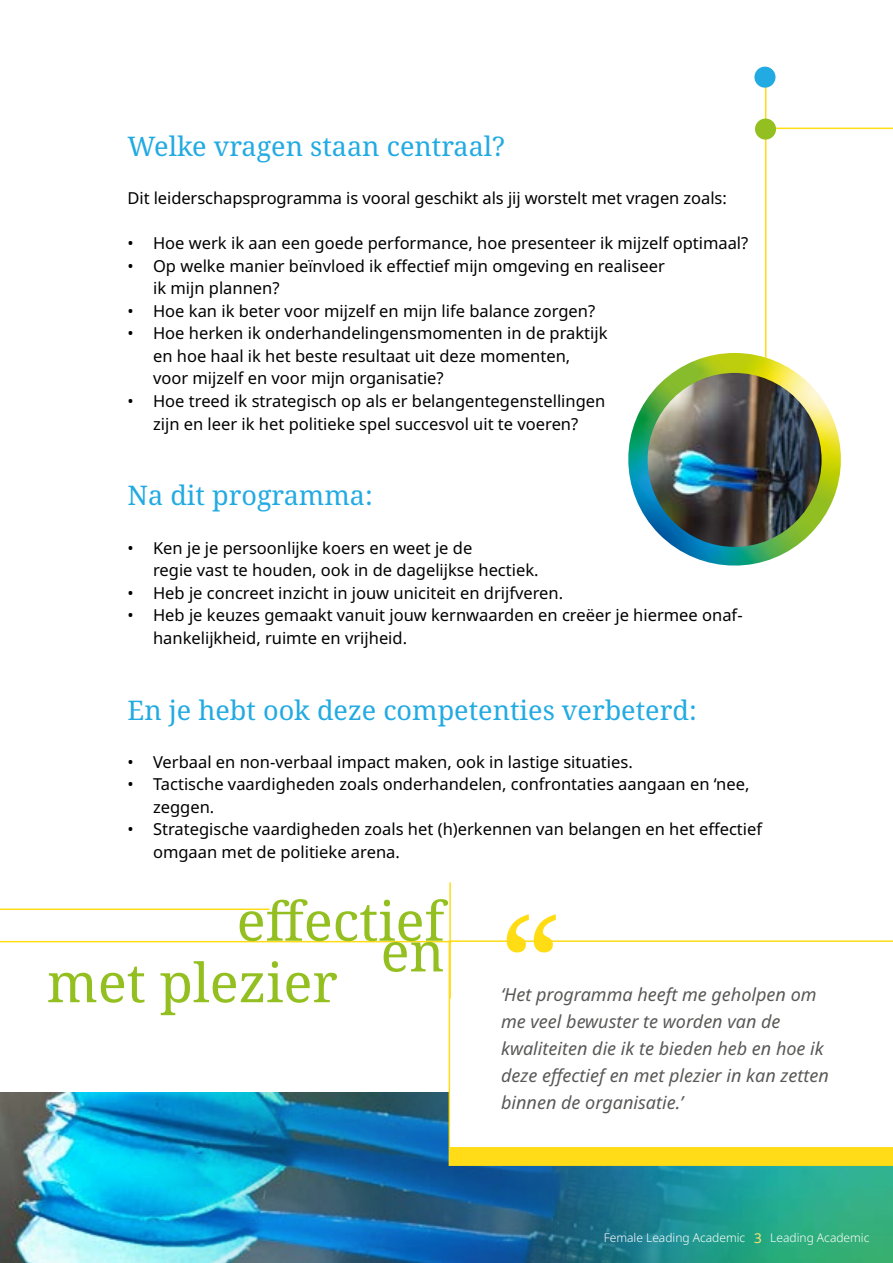
<style>
.page{position:relative;width:893px;height:1263px;background:#fff}
.page>*{position:absolute;margin:0;border:0;box-sizing:border-box;transform-origin:0 0}
.t1{font:135px "Noto Serif";color:#ffdc13}
.t2{font:54px "Noto Serif";color:#93c020}
.t3{font:27px "Noto Serif";color:#22aae2}
.t4{font:italic 18px/27px "Noto Sans";color:#585857}
.t5{font:16.5px/22.5px "Noto Sans";color:#000}
.t6{font:13.5px "Noto Sans";color:#ffe577}
.t7{font:300 12px "Noto Sans";color:#fff}
</style>
<div class="page">
<img style="left:0;top:1093px;width:893px;height:170px">
<svg style="left:449px;top:940px;width:444px;height:226px"></svg>
<hr style="left:0;top:941px;width:452px;height:1px;background:#ffdc13">
<hr style="left:449px;top:882px;width:2px;height:116px;background:#ffdb18">
<div style="left:451px;top:1147px;width:442px;height:17px;background:#ffdb18"></div>
<hr style="left:0;top:908px;width:269px;height:2px;background:#ffdc13">
<hr style="left:765px;top:128px;width:128px;height:1px;background:#ffdc13">
<hr style="left:765px;top:82px;width:1px;height:359px;background:#ffdc13">
<img style="left:628px;top:353px;width:213px;height:213px">
<img style="left:648px;top:373px;width:173px;height:174px;border-radius:87px">
<div style="left:754px;top:67px;width:21px;height:21px;background:#22aae2;border-radius:50%"></div>
<div style="left:755px;top:119px;width:21px;height:21px;background:#93c020;border-radius:50%"></div>
<h3 class="t3" style="left:128px;top:128px;width:379px">Welke vragen staan centraal?</h3>
<p class="t5" style="left:128px;top:187px;width:601px">Dit leiderschapsprogramma is vooral geschikt als jij worstelt met vragen zoals:</p>
<p class="t5" style="left:128px;top:232px;width:622px">• Hoe werk ik aan een goede performance, hoe presenteer ik mijzelf optimaal?</p>
<p class="t5" style="left:153px;top:255px;width:513px;text-indent:-26px">• Op welke manier beïnvloed ik effectief mijn omgeving en realiseer ik mijn plannen?</p>
<p class="t5" style="left:128px;top:300px;width:469px">• Hoe kan ik beter voor mijzelf en mijn life balance zorgen?</p>
<p class="t5" style="left:153px;top:322px;width:456px;text-indent:-26px">• Hoe herken ik onderhandelingensmomenten in de praktijk en hoe haal ik het beste resultaat uit deze momenten, voor mijzelf en voor mijn organisatie?</p>
<p class="t5" style="left:128px;top:390px;width:479px;text-align:center">• Hoe treed ik strategisch op als er belangentegenstellingen zijn en leer ik het politieke spel succesvol uit te voeren?</p>
<h3 class="t3" style="left:128px;top:477px;width:247px">Na dit programma:</h3>
<p class="t5" style="left:153px;top:536px;width:387px;text-indent:-26px">• Ken je je persoonlijke koers en weet je de<br>regie vast te houden, ook in de dagelijkse hectiek.</p>
<p class="t5" style="left:128px;top:582px;width:437px">• Heb je concreet inzicht in jouw uniciteit en drijfveren.</p>
<p class="t5" style="left:153px;top:604px;width:591px;text-indent:-26px">• Heb je keuzes gemaakt vanuit jouw kernwaarden en creëer je hiermee onaf&shy;hankelijkheid, ruimte en vrijheid.</p>
<h3 class="t3" style="left:128px;top:691px;width:571px">En je hebt ook deze competenties verbeterd:</h3>
<p class="t5" style="left:128px;top:751px;width:507px">• Verbaal en non-verbaal impact maken, ook in lastige situaties.</p>
<p class="t5" style="left:153px;top:773px;width:598px;text-indent:-26px">• Tactische vaardigheden zoals onderhandelen, confrontaties aangaan en ‘nee, zeggen.</p>
<p class="t5" style="left:153px;top:818px;width:610px;text-indent:-26px">• Strategische vaardigheden zoals het (h)erkennen van belangen en het effectief omgaan met de politieke arena.</p>
<h2 class="t2" style="left:237px;top:884px;width:209px">effectief</h2>
<h2 class="t2" style="left:381px;top:915px;width:65px">en</h2>
<h2 class="t2" style="left:47px;top:946px;width:292px">met plezier</h2>
<h1 class="t1" style="left:499px;top:869px;width:62px">“</h1>
<p class="t4" style="left:501px;top:981px;width:329px">‘Het programma heeft me geholpen om me veel bewuster te worden van de kwaliteiten die ik te bieden heb en hoe ik deze effectief en met plezier in kan zetten binnen de organisatie.’</p>
<p class="t7" style="left:604px;top:1230px;width:143px">Female Leading Academic</p>
<p class="t7" style="left:770px;top:1230px;width:101px">Leading Academic</p>
<p class="t6" style="left:754px;top:1230px;width:9px">3</p>
</div>
